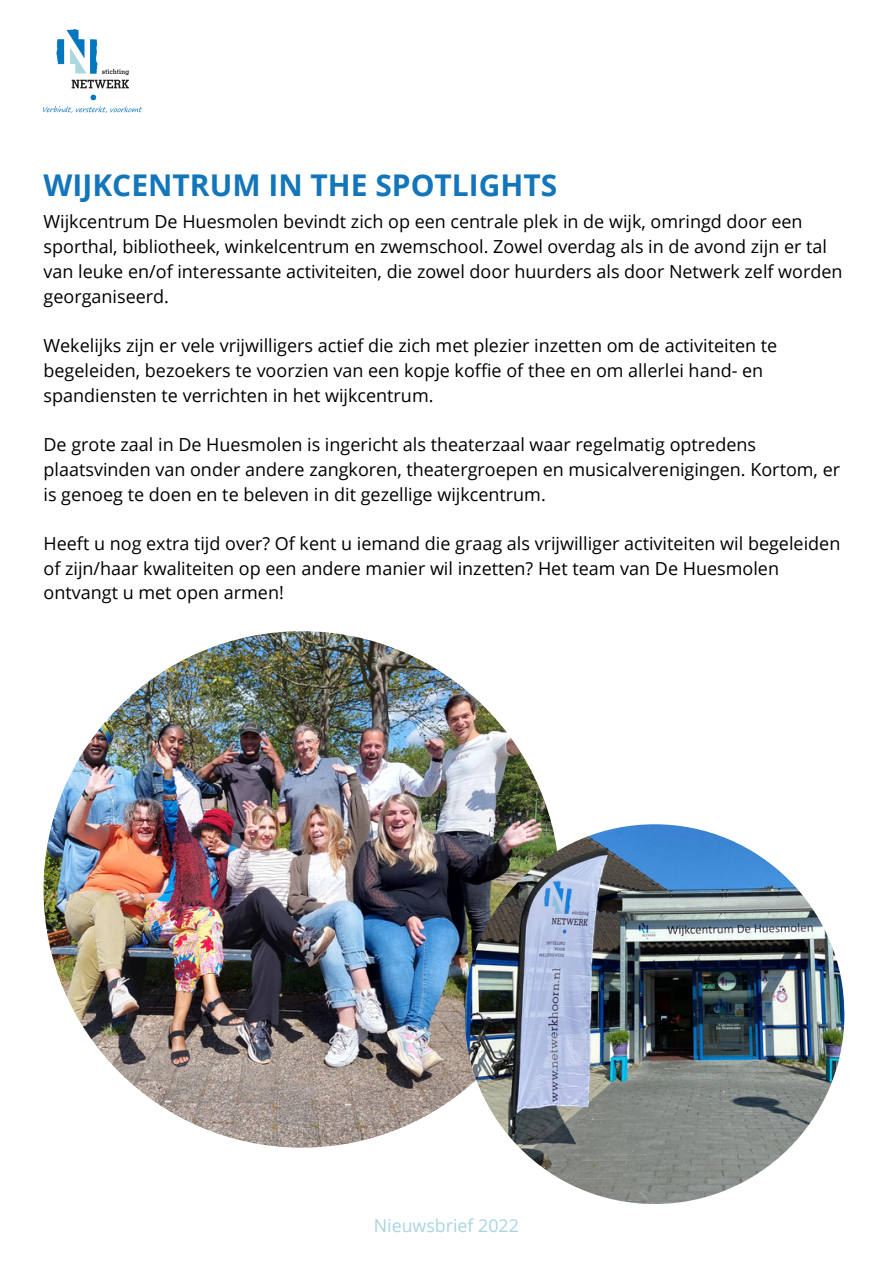
<style>
.page{position:relative;width:893px;height:1264px;background:#fff}
.page>*{position:absolute;margin:0;border:0;box-sizing:border-box;transform-origin:0 0}
.t1{font:700 30px "Open Sans";color:#1376ba}
.t2{font:18px/24.8px "Open Sans";color:#000}
.t3{font:17.7px "Open Sans";color:#aad4e1}
</style>
<div class="page">
<img style="left:44px;top:631px;width:516px;height:516px;border-radius:50%">
<img style="left:464px;top:824px;width:380px;height:379px;border-radius:50%">
<img style="left:44px;top:30px;width:97px;height:83px">
<h1 class="t1" style="left:44px;top:164px;width:515px">WIJKCENTRUM IN THE SPOTLIGHTS</h1>
<p class="t2" style="left:44px;top:209px;width:800px">Wijkcentrum De Huesmolen bevindt zich op een centrale plek in de wijk, omringd door een sporthal, bibliotheek, winkelcentrum en zwemschool. Zowel overdag als in de avond zijn er tal van leuke en/of interessante activiteiten, die zowel door huurders als door Netwerk zelf worden georganiseerd.</p>
<p class="t2" style="left:44px;top:333px;width:735px">Wekelijks zijn er vele vrijwilligers actief die zich met plezier inzetten om de activiteiten te begeleiden, bezoekers te voorzien van een kopje koffie of thee en om allerlei hand- en spandiensten te verrichten in het wijkcentrum.</p>
<p class="t2" style="left:44px;top:431px;width:798px">De grote zaal in De Huesmolen is ingericht als theaterzaal waar regelmatig optredens plaatsvinden van onder andere zangkoren, theatergroepen en musicalverenigingen. Kortom, er is genoeg te doen en te beleven in dit gezellige wijkcentrum.</p>
<p class="t2" style="left:44px;top:530px;width:798px">Heeft u nog extra tijd over? Of kent u iemand die graag als vrijwilliger activiteiten wil begeleiden of zijn/haar kwaliteiten op een andere manier wil inzetten? Het team van De Huesmolen ontvangt u met open armen!</p>
<p class="t3" style="left:374px;top:1213px;width:146px">Nieuwsbrief 2022</p>
</div>
